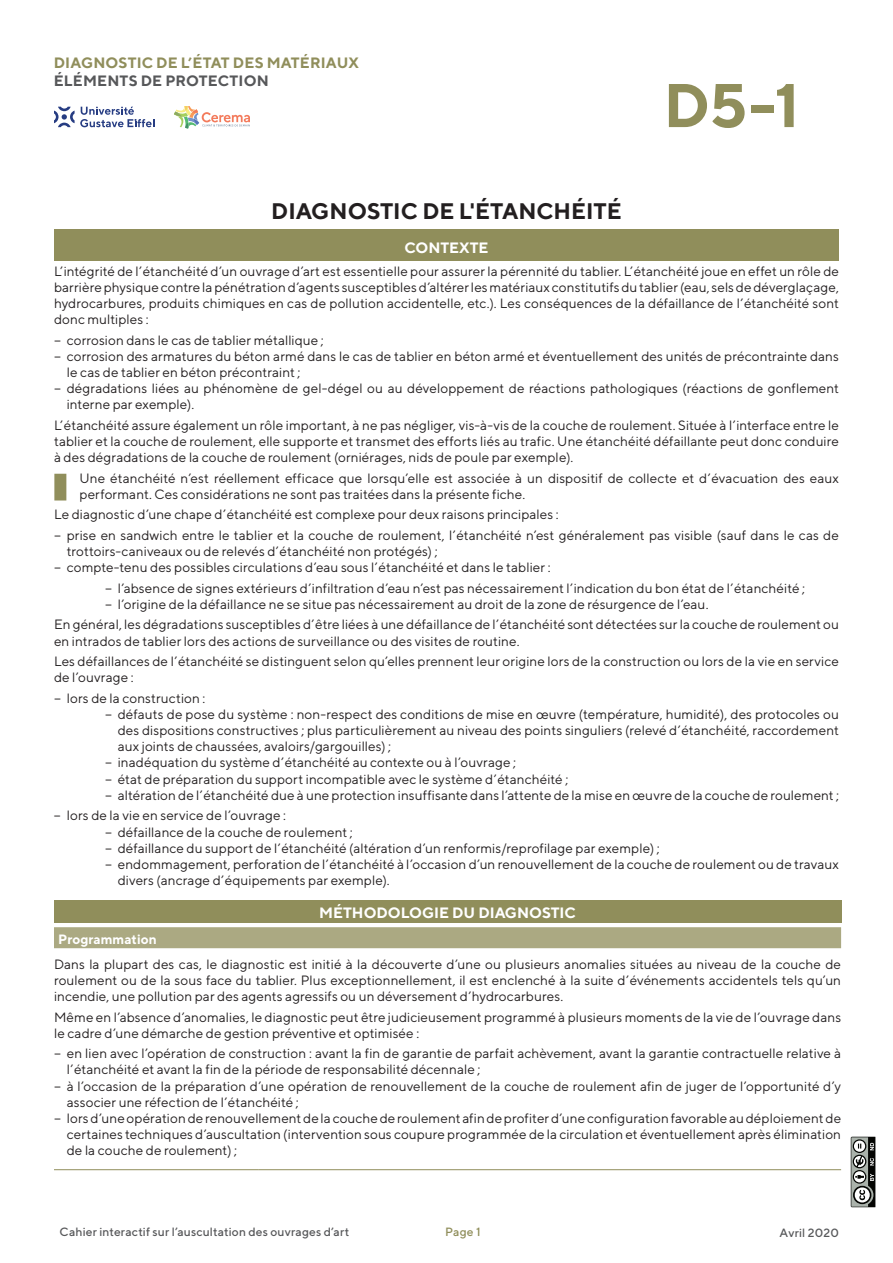
<style>
.page{position:relative;width:893px;height:1263px;background:#fff}
.page>*{position:absolute;margin:0;border:0;box-sizing:border-box;transform-origin:0 0}
.t1{font:700 61.5px "TT Norms";color:#908e5b}
.t2{font:700 22.5px "TT Norms";color:#231f20}
.t3{font:700 15px "TT Norms";color:#fff}
.t4{font:700 15px "TT Norms";letter-spacing:.01em;color:#908e5b}
.t5{font:700 15px "TT Norms";letter-spacing:.01em;color:#57585a}
.t6{font:13.5px/16.2px "TT Norms";letter-spacing:.005em;color:#231f20}
.t7{font:700 13.5px "TT Norms";color:#fff}
.t8{font:500 12px "TT Norms";letter-spacing:.015em;color:#57585a}
.t9{font:500 12px "TT Norms";color:#908e5b}
</style>
<div class="page">
<svg style="left:851px;top:1137px;width:24px;height:70px;background:#767976"></svg>
<svg style="left:54px;top:107px;width:100px;height:20px"></svg>
<svg style="left:174px;top:106px;width:76px;height:22px"></svg>
<div style="left:54px;top:230px;width:785px;height:31px;background:#908e5b"></div>
<div style="left:54px;top:899px;width:787px;height:23px;background:#908e5b"></div>
<hr style="left:54px;top:1169px;width:204px;height:1px;background:#908e5b">
<hr style="left:258px;top:1169px;width:583px;height:1px;background:#908e5b">
<div style="left:54px;top:927px;width:787px;height:21px;background:#aba982"></div>
<div style="left:54px;top:474px;width:12px;height:26px;background:#908e5b"></div>
<p class="t4" style="left:54px;top:54px;width:307px">DIAGNOSTIC DE L’ÉTAT DES MATÉRIAUX</p>
<p class="t5" style="left:54px;top:72px;width:217px">ÉLÉMENTS DE PROTECTION</p>
<h1 class="t1" style="left:663px;top:67px;width:137px">D5-1</h1>
<h2 class="t2" style="left:271px;top:197px;width:352px">DIAGNOSTIC DE L'ÉTANCHÉITÉ</h2>
<p class="t3" style="left:404px;top:238px;width:86px">CONTEXTE</p>
<p class="t6" style="left:54px;top:262px;width:786px;text-align:justify">L’intégrité de l’étanchéité d’un ouvrage d’art est essentielle pour assurer la pérennité du tablier. L’étanchéité joue en effet un rôle de barrière physique contre la pénétration d’agents susceptibles d’altérer les matériaux constitutifs du tablier (eau, sels de déverglaçage, hydrocarbures, produits chimiques en cas de pollution accidentelle, etc.). Les conséquences de la défaillance de l’étanchéité sont donc multiples :</p>
<p class="t6" style="left:54px;top:331px;width:271px">− corrosion dans le cas de tablier métallique ;</p>
<p class="t6" style="left:54px;top:348px;width:786px">− corrosion des armatures du béton armé dans le cas de tablier en béton armé et éventuellement des unités de précontrainte dans</p>
<p class="t6" style="left:67px;top:364px;width:235px">le cas de tablier en béton précontraint ;</p>
<p class="t6" style="left:54px;top:380px;width:786px">− dégradations liées au phénomène de gel-dégel ou au développement de réactions pathologiques (réactions de gonflement</p>
<p class="t6" style="left:67px;top:396px;width:129px">interne par exemple).</p>
<p class="t6" style="left:54px;top:417px;width:786px;text-align:justify">L’étanchéité assure également un rôle important, à ne pas négliger, vis-à-vis de la couche de roulement. Située à l’interface entre le tablier et la couche de roulement, elle supporte et transmet des efforts liés au trafic. Une étanchéité défaillante peut donc conduire à des dégradations de la couche de roulement (orniérages, nids de poule par exemple).</p>
<p class="t6" style="left:80px;top:469px;width:761px">Une étanchéité n’est réellement efficace que lorsqu’elle est associée à un dispositif de collecte et d’évacuation des eaux performant. Ces considérations ne sont pas traitées dans la présente fiche.</p>
<p class="t6" style="left:54px;top:504px;width:786px;line-height:20.4px">Le diagnostic d’une chape d’étanchéité est complexe pour deux raisons principales :<br>− prise en sandwich entre le tablier et la couche de roulement, l’étanchéité n’est généralement pas visible (sauf dans le cas de</p>
<p class="t6" style="left:54px;top:543px;width:498px;text-indent:13px">trottoirs-caniveaux ou de relevés d’étanchéité non protégés) ;<br>− compte-tenu des possibles circulations d’eau sous l’étanchéité et dans le tablier :</p>
<p class="t6" style="left:105px;top:579px;width:701px">− l’absence de signes extérieurs d’infiltration d’eau n’est pas nécessairement l’indication du bon état de l’étanchéité ; − l’origine de la défaillance ne se situe pas nécessairement au droit de la zone de résurgence de l’eau.</p>
<p class="t6" style="left:54px;top:616px;width:786px">En général, les dégradations susceptibles d’être liées à une défaillance de l’étanchéité sont détectées sur la couche de roulement ou en intrados de tablier lors des actions de surveillance ou des visites de routine.</p>
<p class="t6" style="left:54px;top:653px;width:786px">Les défaillances de l’étanchéité se distinguent selon qu’elles prennent leur origine lors de la construction ou lors de la vie en service de l’ouvrage :</p>
<p class="t6" style="left:54px;top:689px;width:153px">− lors de la construction :</p>
<p class="t6" style="left:105px;top:706px;width:735px">− défauts de pose du système : non-respect des conditions de mise en œuvre (température, humidité), des protocoles ou</p>
<p class="t6" style="left:118px;top:722px;width:723px">des dispositions constructives ; plus particulièrement au niveau des points singuliers (relevé d’étanchéité, raccordement</p>
<p class="t6" style="left:118px;top:738px;width:275px">aux joints de chaussées, avaloirs/gargouilles) ;</p>
<p class="t6" style="left:105px;top:754px;width:413px">− inadéquation du système d’étanchéité au contexte ou à l’ouvrage ;</p>
<p class="t6" style="left:105px;top:770px;width:465px">− état de préparation du support incompatible avec le système d’étanchéité ;</p>
<p class="t6" style="left:105px;top:787px;width:735px">− altération de l’étanchéité due à une protection insuffisante dans l’attente de la mise en œuvre de la couche de roulement ;</p>
<p class="t6" style="left:54px;top:807px;width:234px">− lors de la vie en service de l’ouvrage :</p>
<p class="t6" style="left:105px;top:823px;width:249px">− défaillance de la couche de roulement ;</p>
<p class="t6" style="left:105px;top:839px;width:556px">− défaillance du support de l’étanchéité (altération d’un renformis/reprofilage par exemple) ;</p>
<p class="t6" style="left:105px;top:856px;width:735px">− endommagement, perforation de l’étanchéité à l’occasion d’un renouvellement de la couche de roulement ou de travaux</p>
<p class="t6" style="left:118px;top:872px;width:273px">divers (ancrage d’équipements par exemple).</p>
<p class="t3" style="left:319px;top:903px;width:258px">MÉTHODOLOGIE DU DIAGNOSTIC</p>
<p class="t7" style="left:58px;top:931px;width:100px">Programmation</p>
<p class="t6" style="left:54px;top:955px;width:789px;text-align:justify">Dans la plupart des cas, le diagnostic est initié à la découverte d’une ou plusieurs anomalies situées au niveau de la couche de roulement ou de la sous face du tablier. Plus exceptionnellement, il est enclenché à la suite d’événements accidentels tels qu’un incendie, une pollution par des agents agressifs ou un déversement d’hydrocarbures.</p>
<p class="t6" style="left:54px;top:1008px;width:789px">Même en l’absence d’anomalies, le diagnostic peut être judicieusement programmé à plusieurs moments de la vie de l’ouvrage dans le cadre d’une démarche de gestion préventive et optimisée :</p>
<p class="t6" style="left:54px;top:1045px;width:789px">− en lien avec l’opération de construction : avant la fin de garantie de parfait achèvement, avant la garantie contractuelle relative à</p>
<p class="t6" style="left:67px;top:1061px;width:415px">l’étanchéité et avant la fin de la période de responsabilité décennale ;</p>
<p class="t6" style="left:54px;top:1077px;width:789px">− à l’occasion de la préparation d’une opération de renouvellement de la couche de roulement afin de juger de l’opportunité d’y</p>
<p class="t6" style="left:67px;top:1094px;width:234px">associer une réfection de l’étanchéité ;</p>
<p class="t6" style="left:54px;top:1110px;width:789px">− lors d’une opération de renouvellement de la couche de roulement afin de profiter d’une configuration favorable au déploiement de</p>
<p class="t6" style="left:67px;top:1126px;width:776px">certaines techniques d’auscultation (intervention sous coupure programmée de la circulation et éventuellement après élimination</p>
<p class="t6" style="left:67px;top:1142px;width:172px">de la couche de roulement) ;</p>
<p class="t8" style="left:60px;top:1224px;width:291px">Cahier interactif sur l’auscultation des ouvrages d’art</p>
<p class="t9" style="left:445px;top:1224px;width:37px">Page 1</p>
<p class="t8" style="left:780px;top:1225px;width:61px">Avril 2020</p>
</div>
